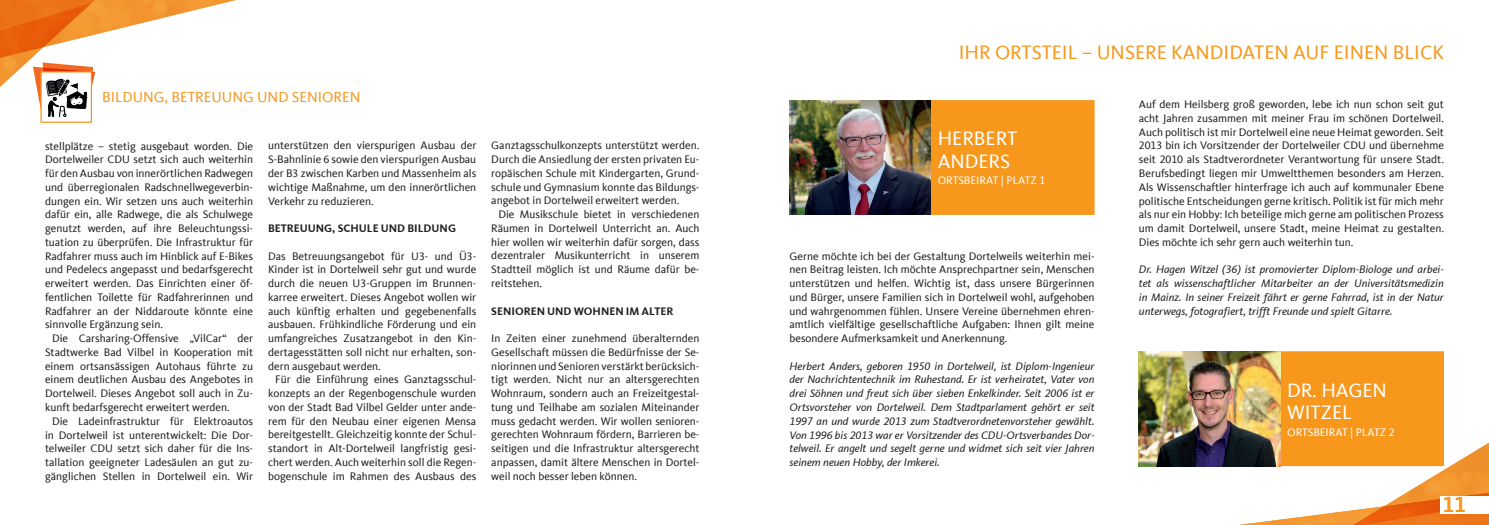
<style>
.page{position:relative;width:1489px;height:525px;background:#fff}
.page>*{position:absolute;margin:0;border:0;box-sizing:border-box;transform-origin:0 0}
.t1{font:700 22.5px "CDU Kievit Tab";color:#f7981d}
.t2{font:20px "CDU Kievit Tab";color:#f7981d}
.t3{font:20px/22.5px "CDU Kievit Tab";color:#fff}
.t4{font:15px "CDU Kievit Tab";color:#f7981d}
.t5{font:11.25px/13.8px "CDU Kievit Tab";color:#231f20;text-align:justify}
.t6{font:italic 11.25px/13.8px "CDU Kievit Tab";color:#231f20;text-align:justify}
.t7{font:700 11.25px "CDU Kievit Tab";color:#231f20}
.t8{font:11.25px "CDU Kievit Tab";color:#fff}
</style>
<div class="page">
<img style="left:0;top:61px;width:29px;height:26px">
<img style="left:0;top:39px;width:77px;height:22px">
<img style="left:0;top:0;width:236px;height:39px">
<svg style="left:33px;top:62px;width:62px;height:43px"></svg>
<div style="left:41px;top:72px;width:50px;height:50px;background:#fff"></div>
<img style="left:45px;top:78px;width:43px;height:38px">
<div style="left:40px;top:71px;width:52px;height:52px;border:1px solid #f7981d"></div>
<div style="left:930px;top:100px;width:164px;height:115px;background:#f7981d"></div>
<img style="left:789px;top:100px;width:141px;height:115px">
<img style="left:1138px;top:351px;width:17px;height:115px">
<img style="left:1155px;top:351px;width:333px;height:150px">
<img style="left:1247px;top:501px;width:241px;height:23px">
<div style="left:1440px;top:495px;width:48px;height:18px;background:#fff"></div>
<h3 class="t4" style="left:102px;top:88px;width:260px">BILDUNG, BETREUUNG UND SENIOREN</h3>
<p class="t5" style="left:45px;top:139px;width:210px">stellplätze – stetig ausgebaut worden. Die Dortelweiler CDU setzt sich auch weiterhin für den Ausbau von innerörtlichen Radwegen und überregionalen Radschnellwegeverbin&shy;dungen ein. Wir setzen uns auch weiterhin dafür ein, alle Radwege, die als Schulwege genutzt werden, auf ihre Beleuchtungssi&shy;tuation zu überprüfen. Die Infrastruktur für Radfahrer muss auch im Hinblick auf E-Bikes und Pedelecs angepasst und bedarfsgerecht erweitert werden. Das Einrichten einer öf&shy;fentlichen Toilette für Radfahrerinnen und Radfahrer an der Niddaroute könnte eine sinnvolle Ergänzung sein.</p>
<p class="t5" style="left:45px;top:331px;width:210px;text-indent:7px">Die Carsharing-Offensive „VilCar“ der Stadtwerke Bad Vilbel in Kooperation mit einem ortsansässigen Autohaus führte zu einem deutlichen Ausbau des Angebotes in Dortelweil. Dieses Angebot soll auch in Zu&shy;kunft bedarfsgerecht erweitert werden.</p>
<p class="t5" style="left:45px;top:414px;width:210px;text-indent:7px">Die Ladeinfrastruktur für Elektroautos in Dortelweil ist unterentwickelt: Die Dor&shy;telweiler CDU setzt sich daher für die Ins&shy;tallation geeigneter Ladesäulen an gut zu&shy;gänglichen Stellen in Dortelweil ein. Wir</p>
<p class="t5" style="left:268px;top:139px;width:210px">unterstützen den vierspurigen Ausbau der S-Bahnlinie 6 sowie den vierspurigen Ausbau der B3 zwischen Karben und Massenheim als wichtige Maßnahme, um den innerörtlichen Verkehr zu reduzieren.</p>
<p class="t7" style="left:268px;top:221px;width:189px">BETREUUNG, SCHULE UND BILDUNG</p>
<p class="t5" style="left:268px;top:249px;width:210px">Das Betreuungsangebot für U3- und Ü3- Kinder ist in Dortelweil sehr gut und wurde durch die neuen U3-Gruppen im Brunnen&shy;karree erweitert. Dieses Angebot wollen wir auch künftig erhalten und gegebenenfalls ausbauen. Frühkindliche Förderung und ein umfangreiches Zusatzangebot in den Kin&shy;dertagesstätten soll nicht nur erhalten, son&shy;dern ausgebaut werden.</p>
<p class="t5" style="left:268px;top:372px;width:210px;text-indent:7px">Für die Einführung eines Ganztagsschul&shy;konzepts an der Regenbogenschule wurden von der Stadt Bad Vilbel Gelder unter ande&shy;rem für den Neubau einer eigenen Mensa bereitgestellt. Gleichzeitig konnte der Schul&shy;standort in Alt-Dortelweil langfristig gesi&shy;chert werden. Auch weiterhin soll die Regen&shy;bogenschule im Rahmen des Ausbaus des</p>
<p class="t5" style="left:491px;top:139px;width:210px">Ganztagsschulkonzepts unterstützt werden.<br>Durch die Ansiedlung der ersten privaten Eu&shy;ropäischen Schule mit Kindergarten, Grund&shy;schule und Gymnasium konnte das Bildungs&shy;angebot in Dortelweil erweitert werden.</p>
<p class="t5" style="left:491px;top:207px;width:210px;text-indent:7px">Die Musikschule bietet in verschiedenen Räumen in Dortelweil Unterricht an. Auch hier wollen wir weiterhin dafür sorgen, dass dezentraler Musikunterricht in unserem Stadtteil möglich ist und Räume dafür be&shy;reitstehen.</p>
<p class="t7" style="left:491px;top:304px;width:183px">SENIOREN UND WOHNEN IM ALTER</p>
<p class="t5" style="left:491px;top:331px;width:210px">In Zeiten einer zunehmend überalternden Gesellschaft müssen die Bedürfnisse der Se&shy;niorinnen und Senioren verstärkt berücksich&shy;tigt werden. Nicht nur an altersgerechten Wohnraum, sondern auch an Freizeitgestal&shy;tung und Teilhabe am sozialen Miteinander muss gedacht werden. Wir wollen senioren&shy;gerechten Wohnraum fördern, Barrieren be&shy;seitigen und die Infrastruktur altersgerecht anpassen, damit ältere Menschen in Dortel&shy;weil noch besser leben können.</p>
<h2 class="t2" style="left:958px;top:41px;width:487px">IHR ORTSTEIL – UNSERE KANDIDATEN AUF EINEN BLICK</h2>
<h2 class="t3" style="left:937px;top:127px;width:81px">HERBERT<br>ANDERS</h2>
<p class="t8" style="left:937px;top:174px;width:109px">ORTSBEIRAT | PLATZ 1</p>
<p class="t5" style="left:789px;top:249px;width:306px">Gerne möchte ich bei der Gestaltung Dortelweils weiterhin mei&shy;nen Beitrag leisten. Ich möchte Ansprechpartner sein, Menschen unterstützen und helfen. Wichtig ist, dass unsere Bürgerinnen und Bürger, unsere Familien sich in Dortelweil wohl, aufgehoben und wahrgenommen fühlen. Unsere Vereine übernehmen ehren&shy;amtlich vielfältige gesellschaftliche Aufgaben: Ihnen gilt meine besondere Aufmerksamkeit und Anerkennung.</p>
<p class="t6" style="left:789px;top:359px;width:306px">Herbert Anders, geboren 1950 in Dortelweil, ist Diplom-Ingenieur der Nachrichtentechnik im Ruhestand. Er ist verheiratet, Vater von drei Söhnen und freut sich über sieben Enkelkinder. Seit 2006 ist er Ortsvorsteher von Dortelweil. Dem Stadtparlament gehört er seit 1997 an und wurde 2013 zum Stadtverordnetenvorsteher gewählt.<br>Von 1996 bis 2013 war er Vorsitzender des CDU-Ortsverbandes Dor&shy;telweil. Er angelt und segelt gerne und widmet sich seit vier Jahren seinem neuen Hobby, der Imkerei.</p>
<p class="t5" style="left:1138px;top:98px;width:306px">Auf dem Heilsberg groß geworden, lebe ich nun schon seit gut acht Jahren zusammen mit meiner Frau im schönen Dortelweil.<br>Auch politisch ist mir Dortelweil eine neue Heimat geworden. Seit 2013 bin ich Vorsitzender der Dortelweiler CDU und übernehme seit 2010 als Stadtverordneter Verantwortung für unsere Stadt.<br>Berufsbedingt liegen mir Umweltthemen besonders am Herzen.<br>Als Wissenschaftler hinterfrage ich auch auf kommunaler Ebene politische Entscheidungen gerne kritisch. Politik ist für mich mehr als nur ein Hobby: Ich beteilige mich gerne am politischen Prozess um damit Dortelweil, unsere Stadt, meine Heimat zu gestalten.<br>Dies möchte ich sehr gern auch weiterhin tun.</p>
<p class="t6" style="left:1138px;top:262px;width:306px">Dr. Hagen Witzel (36) ist promovierter Diplom-Biologe und arbei&shy;tet als wissenschaftlicher Mitarbeiter an der Universitätsmedizin in Mainz. In seiner Freizeit fährt er gerne Fahrrad, ist in der Natur unterwegs, fotografiert, trifft Freunde und spielt Gitarre.</p>
<h2 class="t3" style="left:1286px;top:379px;width:101px">DR. HAGEN<br>WITZEL</h2>
<p class="t8" style="left:1286px;top:425px;width:109px">ORTSBEIRAT | PLATZ 2</p>
<h1 class="t1" style="left:1442px;top:491px;width:25px">11</h1>
</div>
